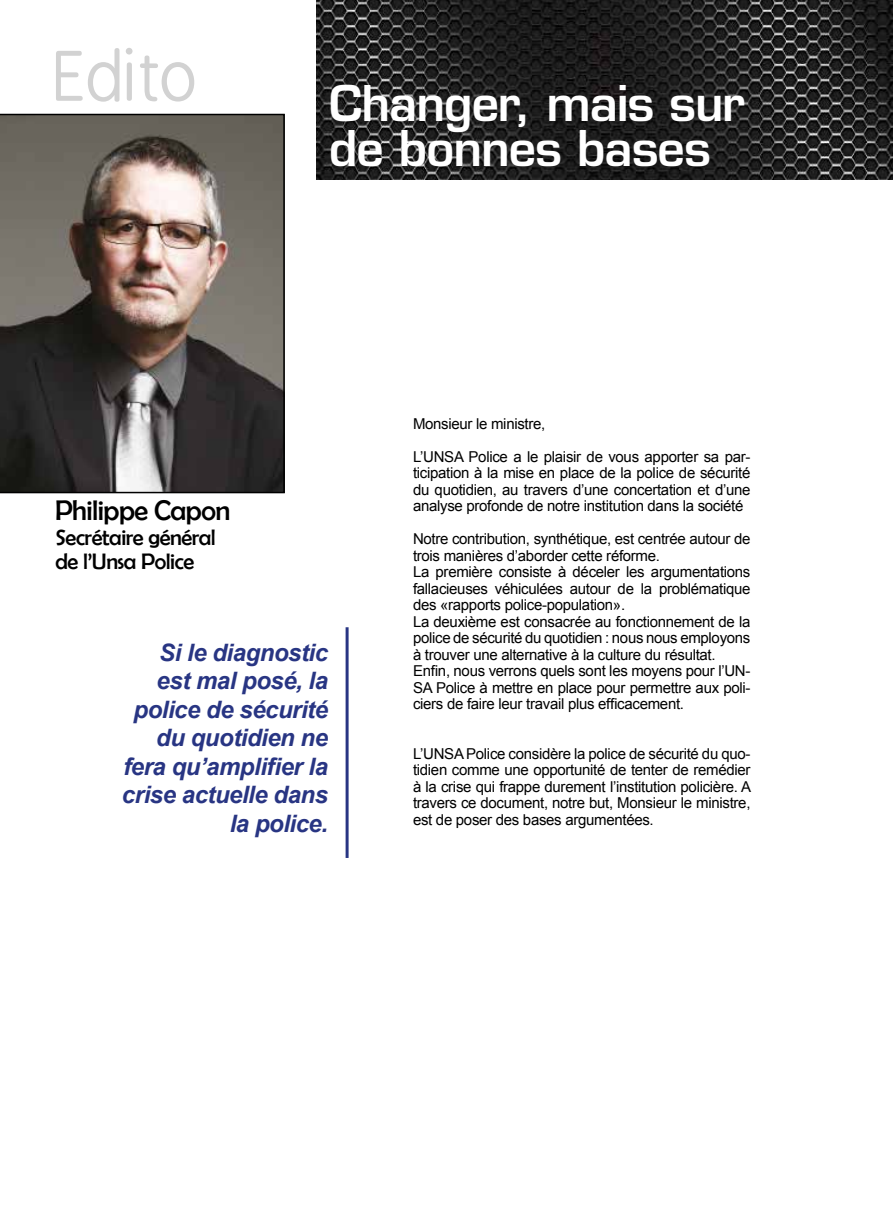
<style>
.page{position:relative;width:893px;height:1212px;background:#fff}
.page>*{position:absolute;margin:0;border:0;box-sizing:border-box;transform-origin:0 0}
.t1{font:67.5px "B Preplay";letter-spacing:-.02em;color:#d2d2d2}
.t2{font:600 48px/45px "Eurostile LT Std";letter-spacing:-.02em;color:#fff}
.t3{font:28.5px "Berlin Sans FB";letter-spacing:-.02em;color:#000}
.t4{font:italic 700 24px/28.5px "Arial";letter-spacing:-.02em;color:#283583;text-align:right}
.t5{font:22.5px/24px "Berlin Sans FB";letter-spacing:-.02em;color:#000}
.t6{font:15px/16.5px "Arial";letter-spacing:-.02em;color:#000;text-align:justify}
</style>
<div class="page">
<img style="left:317px;top:0;width:576px;height:180px">
<svg style="left:0;top:114px;width:285px;height:379px;background:#655e58"></svg>
<hr style="left:346px;top:627px;width:3px;height:231px;background:#283583">
<h1 class="t1" style="left:56px;top:41px;width:147px">Edito</h1>
<h2 class="t2" style="left:329px;top:81px;width:418px">Changer, mais sur de bonnes bases</h2>
<h3 class="t3" style="left:55px;top:494px;width:177px">Philippe Capon</h3>
<h3 class="t5" style="left:56px;top:525px;width:162px">Secrétaire général de l’Unsa Police</h3>
<h3 class="t4" style="left:122px;top:639px;width:208px">Si le diagnostic est mal posé, la police de sécurité du quotidien ne fera qu’amplifier la crise actuelle dans la police.</h3>
<p class="t6" style="left:413px;top:415px;width:134px">Monsieur le ministre,</p>
<p class="t6" style="left:413px;top:448px;width:339px">L’UNSA Police a le plaisir de vous apporter sa par&shy;ticipation à la mise en place de la police de sécurité du quotidien, au travers d’une concertation et d’une analyse profonde de notre institution dans la société</p>
<p class="t6" style="left:413px;top:531px;width:339px;text-align:left">Notre contribution, synthétique, est centrée autour de trois manières d’aborder cette réforme.<br>La première consiste à déceler les argumentations fallacieuses véhiculées autour de la problématique des «rapports police-population».<br>La deuxième est consacrée au fonctionnement de la police de sécurité du quotidien : nous nous employons à trouver une alternative à la culture du résultat.<br>Enfin, nous verrons quels sont les moyens pour l’UN-SA Police à mettre en place pour permettre aux poli&shy;ciers de faire leur travail plus efficacement.</p>
<p class="t6" style="left:413px;top:745px;width:340px">L’UNSA Police considère la police de sécurité du quo&shy;tidien comme une opportunité de tenter de remédier à la crise qui frappe durement l’institution policière. A travers ce document, notre but, Monsieur le ministre, est de poser des bases argumentées.</p>
</div>
